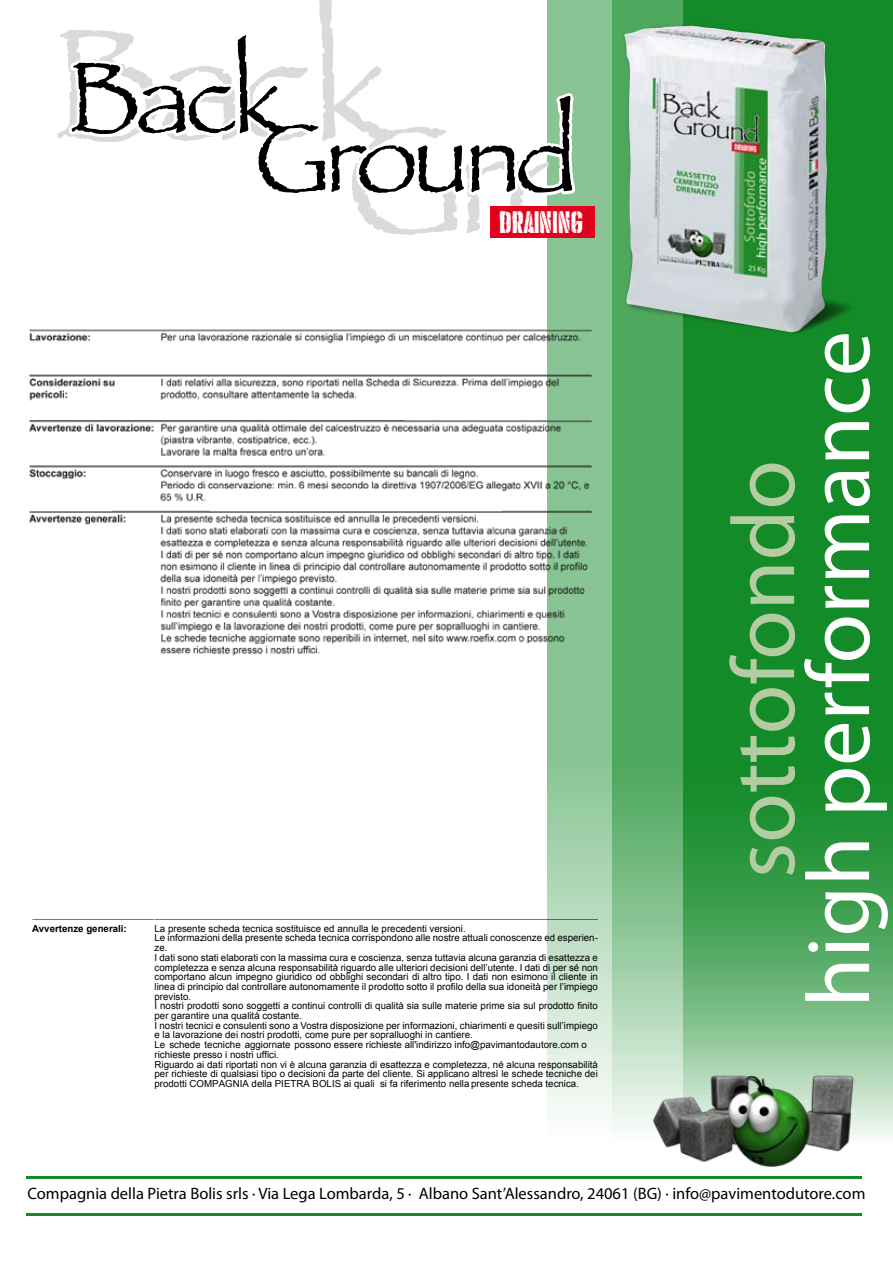
<style>
.page{position:relative;width:893px;height:1263px;background:#fff}
.page>*{position:absolute;margin:0;border:0;box-sizing:border-box;transform-origin:0 0}
.t1{font:102.3px "Papyrus";letter-spacing:-.05em;color:#000}
.t2{font:90px "Myriad Pro";color:#fff}
.t3{font:90px "Myriad Pro";color:#b4cca2}
.t4{font:30.9px "Punishment";color:#fff}
.t5{font:16.5px "Myriad Pro";color:#000}
.t6{font:9.75px/9.8px "Arial";color:#000}
.t7{font:700 9.75px "Arial";color:#000}
</style>
<div class="page">
<svg style="left:548px;top:0;width:64px;height:1216px;background:#add6b5"></svg>
<svg style="left:612px;top:0;width:71px;height:1216px;background:#75bb81"></svg>
<svg style="left:683px;top:0;width:210px;height:1216px;background:#399d4b"></svg>
<img style="left:652px;top:1073px;width:203px;height:94px">
<hr style="left:27px;top:1176px;width:835px;height:2px;background:#148b29">
<hr style="left:27px;top:1213px;width:835px;height:2px;background:#148b29">
<svg style="left:32px;top:919px;width:566px;height:1px"></svg>
<img style="left:29px;top:327px;width:568px;height:347px">
<svg style="left:65px;top:0;width:513px;height:250px"></svg>
<div style="left:490px;top:206px;width:104px;height:32px;background:#e2001a"></div>
<img style="left:623px;top:15px;width:253px;height:334px">
<h1 class="t1" style="left:67px;top:36px;width:222px">Back</h1>
<h1 class="t1" style="left:255px;top:96px;width:324px">Ground</h1>
<h3 class="t4" style="left:500px;top:209px;width:85px">DRAINING</h3>
<p class="t7" style="left:32px;top:922px;width:96px">Avvertenze generali:</p>
<p class="t6" style="left:155px;top:923px;width:445px">La presente scheda tecnica sostituisce ed annulla le precedenti versioni.<br>Le informazioni della presente scheda tecnica corrispondono alle nostre attuali conoscenze ed esperien&shy;ze.<br>I dati sono stati elaborati con la massima cura e coscienza, senza tuttavia alcuna garanzia di esattezza e completezza e senza alcuna responsabilità riguardo alle ulteriori decisioni dell’utente. I dati di per sé non comportano alcun impegno giuridico od obblighi secondari di altro tipo. I dati non esimono il cliente in linea di principio dal controllare autonomamente il prodotto sotto il profilo della sua idoneità per l’impiego previsto.<br>I nostri prodotti sono soggetti a continui controlli di qualità sia sulle materie prime sia sul prodotto finito per garantire una qualità costante.<br>I nostri tecnici e consulenti sono a Vostra disposizione per informazioni, chiarimenti e quesiti sull’impiego e la lavorazione dei nostri prodotti, come pure per sopralluoghi in cantiere.<br>Le schede tecniche aggiornate possono essere richieste all'indirizzo info@pavimantodautore.com o richieste presso i nostri uffici.<br>Riguardo ai dati riportati non vi è alcuna garanzia di esattezza e completezza, né alcuna responsabilità per richieste di qualsiasi tipo o decisioni da parte del cliente. Si applicano altresì le schede tecniche dei prodotti COMPAGNIA della PIETRA BOLIS ai quali si fa riferimento nella presente scheda tecnica.</p>
<h2 class="t3" style="left:708px;top:878px;width:420px;rotate:-90deg">sottofondo</h2>
<h2 class="t2" style="left:783px;top:1007px;width:678px;rotate:-90deg">high performance</h2>
<h3 class="t5" style="left:28px;top:1183px;width:839px">Compagnia della Pietra Bolis srls · Via Lega Lombarda, 5 · Albano Sant’Alessandro, 24061 (BG) · info@pavimentodutore.com</h3>
</div>
